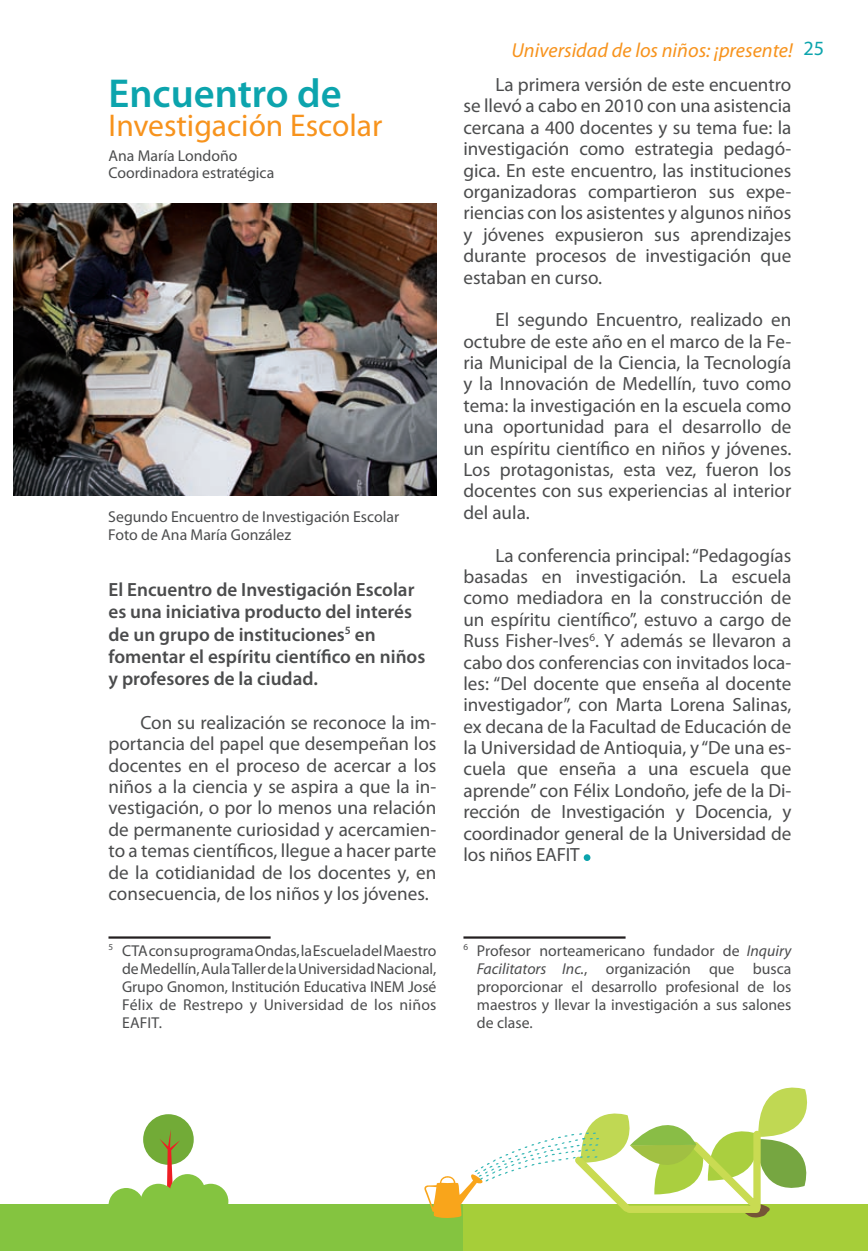
<style>
.page{position:relative;width:868px;height:1251px;background:#fff}
.page>*{position:absolute;margin:0;border:0;box-sizing:border-box;transform-origin:0 0}
.titizqp{font:600 40.5px "Myriad Pro";color:#0ca4ad}
.titizqp-2{font:31.5px "Myriad Pro";color:#f7931d}
.seccion{font:italic 20.25px "Myriad Pro";color:#f7931d}
.t1{font:20.25px "Myriad Pro";color:#0ca4ad}
.parrafo{font:19.12px/21.4px "Myriad Pro";color:#4b4c4d;text-align:justify}
.parrafo-2{font:600 19.12px/22.3px "Myriad Pro";color:#4b4c4d}
.autor2{font:15.75px/18px "Myriad Pro";color:#4b4c4d;text-align:justify}
.s1{font-style:italic}
</style>
<div class="page">
<hr style="left:108px;top:936px;width:162px;height:2px;background:#231f20">
<div style="left:583px;top:854px;width:7px;height:6px;background:#0ca4ad;border-radius:50%"></div>
<hr style="left:463px;top:936px;width:162px;height:2px;background:#231f20">
<img style="left:13px;top:204px;width:423px;height:291px">
<div style="left:0;top:1204px;width:20px;height:46px;background:#84c440"></div>
<div style="left:13px;top:1204px;width:450px;height:46px;background:#84c440"></div>
<div style="left:463px;top:1204px;width:404px;height:46px;background:#a6ce39"></div>
<svg style="left:424px;top:1087px;width:384px;height:131px"></svg>
<div style="left:143px;top:1113px;width:51px;height:51px;background:#72ab37;border-radius:50%"></div>
<svg style="left:159px;top:1130px;width:21px;height:57px"></svg>
<div style="left:141px;top:1183px;width:35px;height:35px;background:#84c440;border-radius:50%"></div>
<div style="left:193px;top:1183px;width:35px;height:35px;background:#84c440;border-radius:50%"></div>
<div style="left:170px;top:1173px;width:35px;height:36px;background:#84c440;border-radius:50%"></div>
<div style="left:108px;top:1187px;width:36px;height:35px;background:#84c440;border-radius:50%"></div>
<p class="titizqp" style="left:108px;top:68px;width:235px">Encuentro de</p>
<p class="titizqp-2" style="left:108px;top:106px;width:275px">Investigación Escolar</p>
<p class="autor2" style="left:108px;top:147px;width:167px;line-height:16.9px">Ana María Londoño<br>Coordinadora estratégica</p>
<p class="autor2" style="left:108px;top:507px;width:292px">Segundo Encuentro de Investigación Escolar</p>
<p class="autor2" style="left:108px;top:525px;width:184px">Foto de Ana María González</p>
<p class="parrafo-2" style="left:108px;top:578px;width:318px">El Encuentro de Investigación Escolar es una iniciativa producto del interés de un grupo de instituciones<sup>5</sup> en fomentar el espíritu científico en niños y profesores de la ciudad.</p>
<p class="parrafo" style="left:108px;top:711px;width:329px;text-indent:32px">Con su realización se reconoce la im&shy;portancia del papel que desempeñan los docentes en el proceso de acercar a los niños a la ciencia y se aspira a que la in&shy;vestigación, o por lo menos una relación de permanente curiosidad y acercamien&shy;to a temas científicos, llegue a hacer parte de la cotidianidad de los docentes y, en consecuencia, de los niños y los jóvenes.</p>
<p class="autor2" style="left:122px;top:940px;width:316px;text-indent:-14px"><sup>5</sup> CTA con su programa Ondas, la Escuela del Maestro de Medellín, Aula Taller de la Universidad Nacional, Grupo Gnomon, Institución Educativa INEM José Félix de Restrepo y Universidad de los niños EAFIT.</p>
<p class="seccion" style="left:511px;top:37px;width:283px">Universidad de los niños: ¡presente!</p>
<p class="parrafo" style="left:463px;top:73px;width:329px;text-indent:32px">La primera versión de este encuentro se llevó a cabo en 2010 con una asistencia cercana a 400 docentes y su tema fue: la investigación como estrategia pedagó&shy;gica. En este encuentro, las instituciones organizadoras compartieron sus expe&shy;riencias con los asistentes y algunos niños y jóvenes expusieron sus aprendizajes durante procesos de investigación que estaban en curso.</p>
<p class="parrafo" style="left:463px;top:309px;width:329px;text-indent:32px">El segundo Encuentro, realizado en octubre de este año en el marco de la Fe&shy;ria Municipal de la Ciencia, la Tecnología y la Innovación de Medellín, tuvo como tema: la investigación en la escuela como una oportunidad para el desarrollo de un espíritu científico en niños y jóvenes.<br>Los protagonistas, esta vez, fueron los docentes con sus experiencias al interior del aula.</p>
<p class="parrafo" style="left:463px;top:544px;width:329px;text-indent:32px">La conferencia principal: “Pedagogías basadas en investigación. La escuela como mediadora en la construcción de un espíritu científico”, estuvo a cargo de Russ Fisher-Ives<sup>6</sup>. Y además se llevaron a cabo dos conferencias con invitados loca&shy;les: “Del docente que enseña al docente investigador”, con Marta Lorena Salinas, ex decana de la Facultad de Educación de la Universidad de Antioquia, y “De una es&shy;cuela que enseña a una escuela que aprende” con Félix Londoño, jefe de la Di&shy;rección de Investigación y Docencia, y coordinador general de la Universidad de los niños EAFIT</p>
<p class="t1" style="left:803px;top:36px;width:22px">25</p>
<p class="autor2" style="left:477px;top:940px;width:316px;text-indent:-13px"><sup>6</sup> Profesor norteamericano fundador de <span class="s1">Inquiry Facilitators Inc.</span>, organización que busca proporcionar el desarrollo profesional de los maestros y llevar la investigación a sus salones de clase.</p>
</div>
